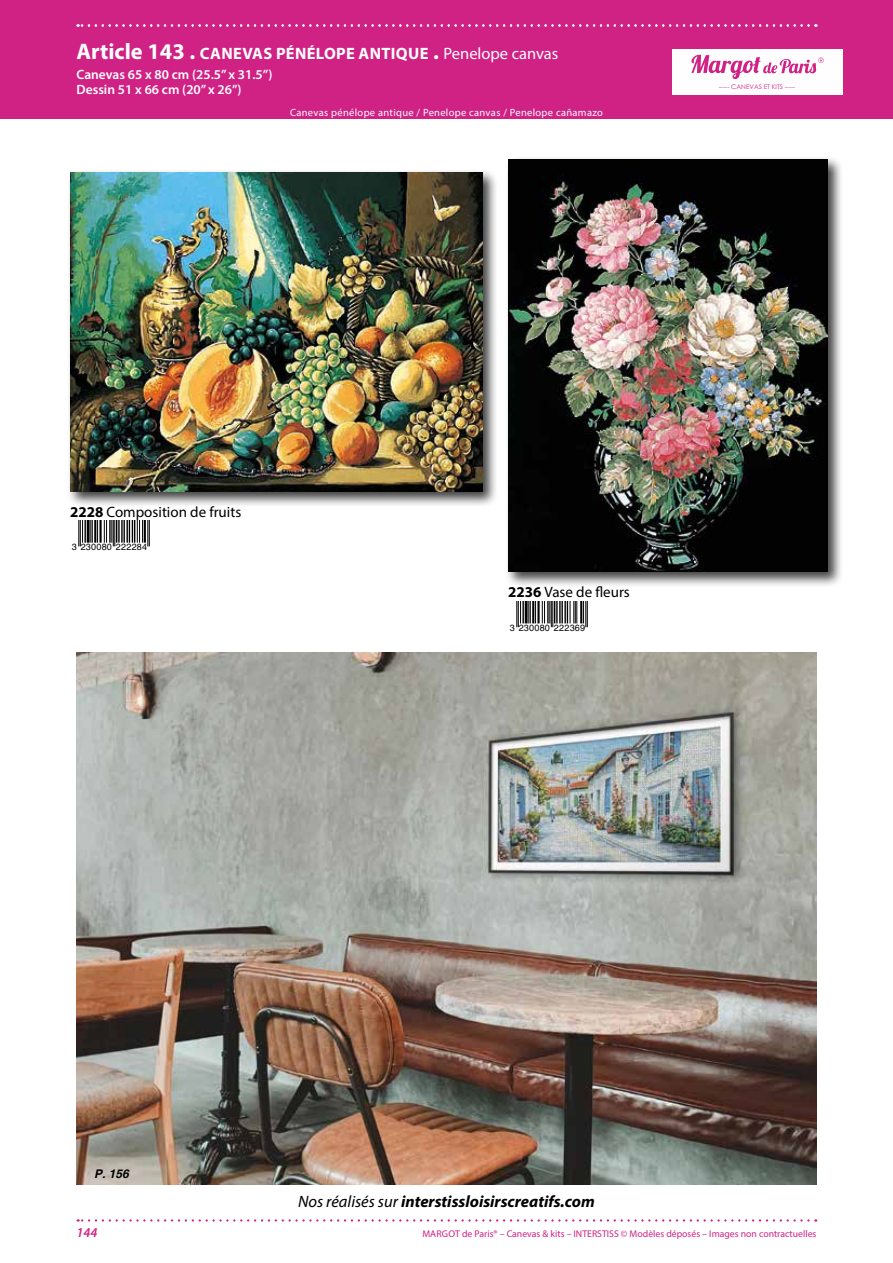
<style>
.page{position:relative;width:893px;height:1263px;background:#fff}
.page>*{position:absolute;margin:0;border:0;box-sizing:border-box;transform-origin:0 0}
.t1{font:700 16.5px "Myriad Pro";letter-spacing:.02em;color:#fff}
.t2{font:italic 700 16.5px "Myriad Pro";color:#000}
.t3{font:15px "Myriad Pro";color:#000}
.t4{font:600 13.5px/15px "Myriad Pro";color:#fff}
.t5{font:italic 600 13.5px "Myriad Pro";color:#d02185}
.t6{font:italic 700 12px "Helvetica";color:#000}
.t7{font:10.5px "Myriad Pro";letter-spacing:.03em;color:#fff}
.t8{font:9.75px "Myriad Pro";color:#d02185}
.t9{font:9px "Helvetica";letter-spacing:.025em;color:#000}
.t10{font:6.45px "Century Gothic";color:#d02185}
.s1{font-size:22.5px}
.s2{font-weight:400}
.s3{font-weight:700}
</style>
<div class="page">
<div style="left:0;top:0;width:893px;height:119px;background:#d02185"></div>
<svg style="left:78px;top:1219px;width:730px;height:2px"></svg>
<svg style="left:77px;top:24px;width:732px;height:3px"></svg>
<div style="left:672px;top:49px;width:170px;height:45px;background:#fefefe"></div>
<svg style="left:691px;top:55px;width:133px;height:24px"></svg>
<div style="left:67px;top:169px;width:432px;height:338px;background:#000;opacity:.75"></div>
<img style="left:70px;top:172px;width:413px;height:319px">
<svg style="left:78px;top:521px;width:5px;height:25px"></svg>
<hr style="left:84px;top:521px;width:2px;height:22px;background:#000">
<hr style="left:87px;top:521px;width:3px;height:22px;background:#000">
<svg style="left:90px;top:521px;width:8px;height:22px"></svg>
<hr style="left:99px;top:521px;width:3px;height:22px;background:#000">
<svg style="left:104px;top:521px;width:13px;height:25px"></svg>
<hr style="left:118px;top:521px;width:2px;height:22px;background:#000">
<hr style="left:121px;top:521px;width:2px;height:22px;background:#000">
<hr style="left:123px;top:521px;width:2px;height:22px;background:#000">
<hr style="left:126px;top:521px;width:2px;height:22px;background:#000">
<svg style="left:129px;top:521px;width:21px;height:25px"></svg>
<div style="left:505px;top:156px;width:338px;height:432px;background:#000;opacity:.75"></div>
<img style="left:508px;top:159px;width:319px;height:413px">
<svg style="left:516px;top:602px;width:5px;height:25px"></svg>
<hr style="left:522px;top:602px;width:2px;height:21px;background:#000">
<hr style="left:525px;top:602px;width:3px;height:21px;background:#000">
<svg style="left:528px;top:602px;width:8px;height:21px"></svg>
<hr style="left:537px;top:602px;width:3px;height:21px;background:#000">
<svg style="left:542px;top:602px;width:13px;height:25px"></svg>
<hr style="left:556px;top:602px;width:2px;height:21px;background:#000">
<hr style="left:559px;top:602px;width:2px;height:21px;background:#000">
<hr style="left:561px;top:602px;width:2px;height:21px;background:#000">
<hr style="left:564px;top:602px;width:2px;height:21px;background:#000">
<svg style="left:567px;top:602px;width:10px;height:21px"></svg>
<hr style="left:580px;top:602px;width:2px;height:21px;background:#000">
<svg style="left:583px;top:602px;width:5px;height:25px"></svg>
<img style="left:77px;top:653px;width:739px;height:531px">
<h1 class="t1" style="left:77px;top:43px;width:483px"><span class="s1">Article 143 .</span> CANEVAS PÉNÉLOPE ANTIQUE <span class="s1">.</span> <span class="s2">Penelope canvas</span></h1>
<h3 class="t4" style="left:77px;top:66px;width:197px">Canevas 65 x 80 cm (25.5’’ x 31.5’’)<br>Dessin 51 x 66 cm (20’’ x 26’’)</h3>
<p class="t7" style="left:290px;top:106px;width:314px">Canevas pénélope antique / Penelope canvas / Penelope cañamazo</p>
<p class="t10" style="left:719px;top:82px;width:78px">----- CANEVAS ET KITS -----</p>
<h2 class="t3" style="left:70px;top:502px;width:173px"><span class="s3">2228</span> Composition de fruits</h2>
<p class="t9" style="left:72px;top:542px;width:77px">3 230080 222284</p>
<h2 class="t3" style="left:508px;top:583px;width:123px"><span class="s3">2236</span> Vase de fleurs</h2>
<p class="t9" style="left:510px;top:622px;width:77px">3 230080 222369</p>
<p class="t6" style="left:94px;top:1166px;width:36px">P. 156</p>
<h1 class="t2" style="left:298px;top:1191px;width:298px"><span class="s2">Nos réalisés sur</span> interstissloisirscreatifs.com</h1>
<h3 class="t5" style="left:77px;top:1224px;width:23px">144</h3>
<p class="t8" style="left:422px;top:1228px;width:396px">MARGOT de Paris® – Canevas &amp; kits – INTERSTISS © Modèles déposés – Images non contractuelles</p>
</div>
